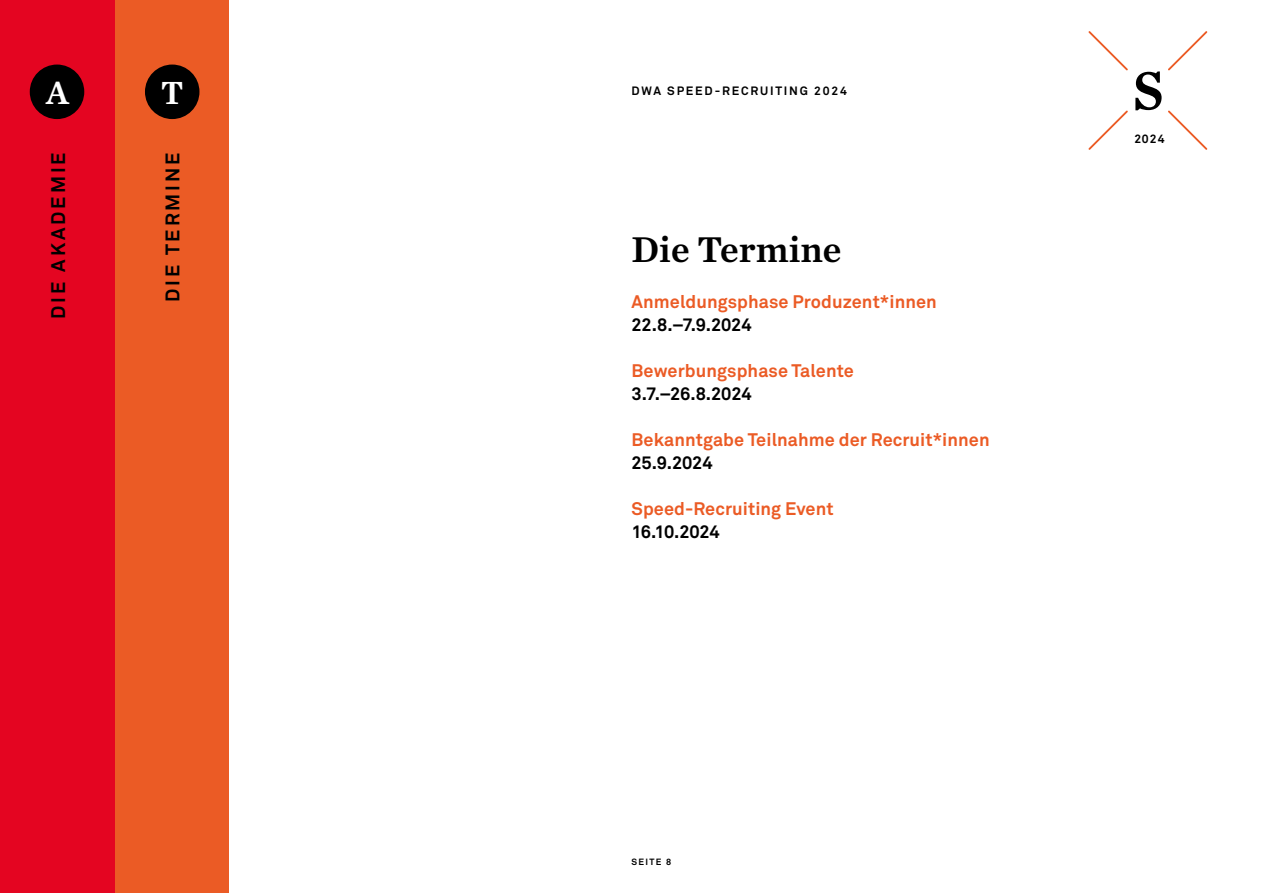
<style>
.page{position:relative;width:1263px;height:893px;background:#fff}
.page>*{position:absolute;margin:0;border:0;box-sizing:border-box;transform-origin:0 0}
.t1{font:37.5px "Chronicle Text G3 Semi";color:#000}
.t2{font:33.45px "Chronicle Text G3 Semi";color:#fff}
.t3{font:700 19.5px "Akkurat Pro";letter-spacing:.15em;color:#000}
.t4{font:700 18px "Akkurat Pro";letter-spacing:.005em;color:#eb5b25}
.t5{font:700 18px "Akkurat Pro";letter-spacing:-.015em;color:#000}
.t6{font:700 12px "Akkurat Pro";letter-spacing:.15em;color:#000}
.t7{font:700 9px "Akkurat Pro";letter-spacing:.15em;color:#000}
</style>
<div class="page">
<div style="left:0;top:0;width:1258px;height:893px;background:#e40521"></div>
<div style="left:115px;top:0;width:1143px;height:893px;background:#eb5b25"></div>
<div style="left:230px;top:0;width:1033px;height:893px;background:#fff"></div>
<div style="left:145px;top:65px;width:54px;height:54px;background:#000;border-radius:50%"></div>
<div style="left:30px;top:65px;width:54px;height:54px;background:#000;border-radius:50%"></div>
<svg style="left:1088px;top:111px;width:40px;height:39px"></svg>
<svg style="left:1168px;top:31px;width:39px;height:39px"></svg>
<svg style="left:1168px;top:111px;width:39px;height:39px"></svg>
<svg style="left:1088px;top:31px;width:40px;height:39px"></svg>
<svg style="left:1135px;top:71px;width:26px;height:39px"></svg>
<h2 class="t2" style="left:46px;top:66px;width:24px">A</h2>
<h2 class="t2" style="left:161px;top:66px;width:24px">T</h2>
<p class="t3" style="left:46px;top:319px;width:168px;rotate:-90deg">DIE AKADEMIE</p>
<p class="t3" style="left:160px;top:302px;width:151px;rotate:-90deg">DIE TERMINE</p>
<p class="t6" style="left:631px;top:83px;width:217px">DWA SPEED-RECRUITING 2024</p>
<h1 class="t1" style="left:632px;top:220px;width:212px">Die Termine</h1>
<p class="t4" style="left:632px;top:290px;width:307px">Anmeldungsphase Produzent*innen</p>
<p class="t5" style="left:632px;top:314px;width:122px">22.8.–7.9.2024</p>
<p class="t4" style="left:632px;top:359px;width:224px">Bewerbungsphase Talente</p>
<p class="t5" style="left:632px;top:383px;width:122px">3.7.–26.8.2024</p>
<p class="t4" style="left:632px;top:428px;width:360px">Bekanntgabe Teilnahme der Recruit*innen</p>
<p class="t5" style="left:632px;top:452px;width:82px">25.9.2024</p>
<p class="t4" style="left:632px;top:497px;width:204px">Speed-Recruiting Event</p>
<p class="t5" style="left:632px;top:521px;width:90px">16.10.2024</p>
<p class="t7" style="left:631px;top:857px;width:41px">SEITE 8</p>
<p class="t6" style="left:1134px;top:132px;width:32px">2024</p>
</div>
